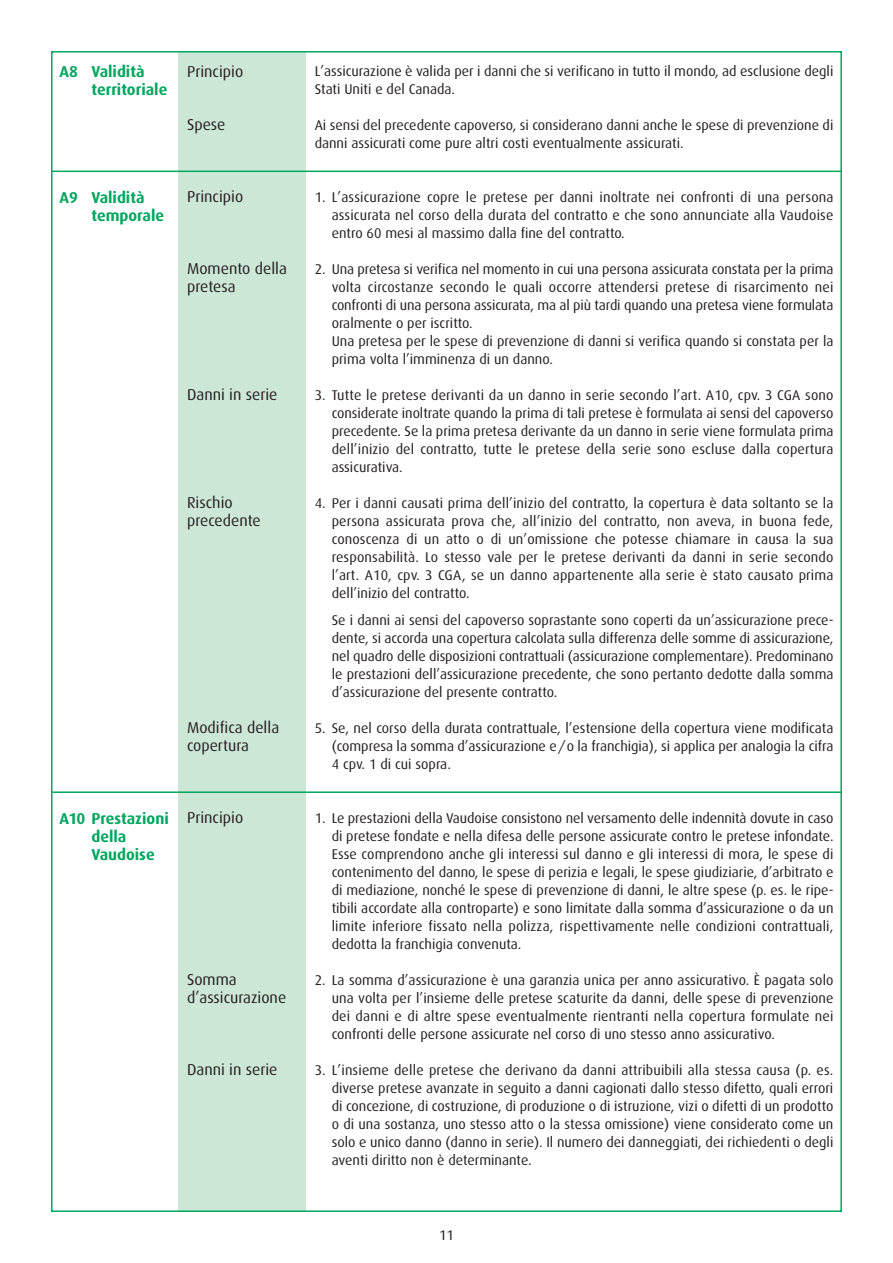
<style>
.page{position:relative;width:893px;height:1263px;background:#fff}
.page>*{position:absolute;margin:0;border:0;box-sizing:border-box;transform-origin:0 0}
.t1{font:15.75px/18px "Dax";color:#231f20}
.t2{font:700 15.75px/18px "Dax";color:#00a65f}
.t3{font:14.1px/18px "Dax";color:#231f20;text-align:justify}
</style>
<div class="page">
<div style="left:179px;top:51px;width:127px;height:1161px;background:#cde7d7"></div>
<hr style="left:51px;top:171px;width:791px;height:1px;background:#00a65f">
<hr style="left:51px;top:791px;width:791px;height:2px;background:#00a65f">
<p class="t2" style="left:91px;top:63px;width:77px;text-indent:-32px">A8 Validità territoriale</p>
<p class="t1" style="left:187px;top:64px;width:58px">Principio</p>
<p class="t1" style="left:187px;top:117px;width:40px">Spese</p>
<p class="t2" style="left:91px;top:189px;width:74px;text-indent:-32px">A9 Validità temporale</p>
<p class="t1" style="left:187px;top:189px;width:58px">Principio</p>
<p class="t1" style="left:187px;top:261px;width:101px">Momento della pretesa</p>
<p class="t1" style="left:187px;top:387px;width:92px">Danni in serie</p>
<p class="t1" style="left:187px;top:495px;width:75px">Rischio precedente</p>
<p class="t1" style="left:187px;top:720px;width:94px">Modifica della copertura</p>
<p class="t2" style="left:91px;top:810px;width:79px;text-indent:-32px">A10 Prestazioni della<br>Vaudoise</p>
<p class="t1" style="left:187px;top:810px;width:58px">Principio</p>
<p class="t1" style="left:187px;top:972px;width:101px">Somma d’assicurazione</p>
<p class="t1" style="left:187px;top:1062px;width:92px">Danni in serie</p>
<p class="t3" style="left:315px;top:63px;width:520px">L’assicurazione è valida per i danni che si verificano in tutto il mondo, ad esclusione degli<br>Stati Uniti e del Canada.</p>
<p class="t3" style="left:315px;top:117px;width:520px">Ai sensi del precedente capoverso, si considerano danni anche le spese di prevenzione di danni assicurati come pure altri costi eventualmente assicurati.</p>
<p class="t3" style="left:332px;top:189px;width:503px;text-indent:-17px">1. L’assicurazione copre le pretese per danni inoltrate nei confronti di una persona assicurata nel corso della durata del contratto e che sono annunciate alla Vaudoise entro 60 mesi al massimo dalla fine del contratto.</p>
<p class="t3" style="left:332px;top:261px;width:503px;text-align:left;text-indent:-17px">2. Una pretesa si verifica nel momento in cui una persona assicurata constata per la prima volta circostanze secondo le quali occorre attendersi pretese di risarcimento nei confronti di una persona assicurata, ma al più tardi quando una pretesa viene formulata oralmente o per iscritto.<br>Una pretesa per le spese di prevenzione di danni si verifica quando si constata per la prima volta l’imminenza di un danno.</p>
<p class="t3" style="left:332px;top:387px;width:503px;text-indent:-17px">3. Tutte le pretese derivanti da un danno in serie secondo l’art. A10, cpv. 3 CGA sono considerate inoltrate quando la prima di tali pretese è formulata ai sensi del capoverso precedente. Se la prima pretesa derivante da un danno in serie viene formulata prima dell’inizio del contratto, tutte le pretese della serie sono escluse dalla copertura assicurativa.</p>
<p class="t3" style="left:332px;top:495px;width:503px;text-indent:-17px">4. Per i danni causati prima dell’inizio del contratto, la copertura è data soltanto se la persona assicurata prova che, all’inizio del contratto, non aveva, in buona fede, conoscenza di un atto o di un’omissione che potesse chiamare in causa la sua responsabilità. Lo stesso vale per le pretese derivanti da danni in serie secondo l’art. A10, cpv. 3 CGA, se un danno appartenente alla serie è stato causato prima dell’inizio del contratto.</p>
<p class="t3" style="left:332px;top:612px;width:503px">Se i danni ai sensi del capoverso soprastante sono coperti da un’assicurazione prece&shy;dente, si accorda una copertura calcolata sulla differenza delle somme di assicurazione, nel quadro delle disposizioni contrattuali (assicurazione complementare). Predominano le prestazioni dell’assicurazione precedente, che sono pertanto dedotte dalla somma d’assicurazione del presente contratto.</p>
<p class="t3" style="left:332px;top:720px;width:503px;text-indent:-17px">5. Se, nel corso della durata contrattuale, l’estensione della copertura viene modificata (compresa la somma d’assicurazione e/o la franchigia), si applica per analogia la cifra 4 cpv. 1 di cui sopra.</p>
<p class="t3" style="left:332px;top:810px;width:503px;text-indent:-17px">1. Le prestazioni della Vaudoise consistono nel versamento delle indennità dovute in caso di pretese fondate e nella difesa delle persone assicurate contro le pretese infondate.<br>Esse comprendono anche gli interessi sul danno e gli interessi di mora, le spese di contenimento del danno, le spese di perizia e legali, le spese giudiziarie, d’arbitrato e di mediazione, nonché le spese di prevenzione di danni, le altre spese (p. es. le ripe&shy;tibili accordate alla controparte) e sono limitate dalla somma d’assicurazione o da un limite inferiore fissato nella polizza, rispettivamente nelle condizioni contrattuali, dedotta la franchigia convenuta.</p>
<p class="t3" style="left:332px;top:972px;width:503px;text-indent:-17px">2. La somma d’assicurazione è una garanzia unica per anno assicurativo. È pagata solo una volta per l’insieme delle pretese scaturite da danni, delle spese di prevenzione dei danni e di altre spese eventualmente rientranti nella copertura formulate nei confronti delle persone assicurate nel corso di uno stesso anno assicurativo.</p>
<p class="t3" style="left:332px;top:1062px;width:503px;text-indent:-17px">3. L’insieme delle pretese che derivano da danni attribuibili alla stessa causa (p. es. diverse pretese avanzate in seguito a danni cagionati dallo stesso difetto, quali errori di concezione, di costruzione, di produzione o di istruzione, vizi o difetti di un prodotto o di una sostanza, uno stesso atto o la stessa omissione) viene considerato come un solo e unico danno (danno in serie). Il numero dei danneggiati, dei richiedenti o degli aventi diritto non è determinante.</p>
<p class="t3" style="left:439px;top:1227px;width:16px">11</p>
</div>
